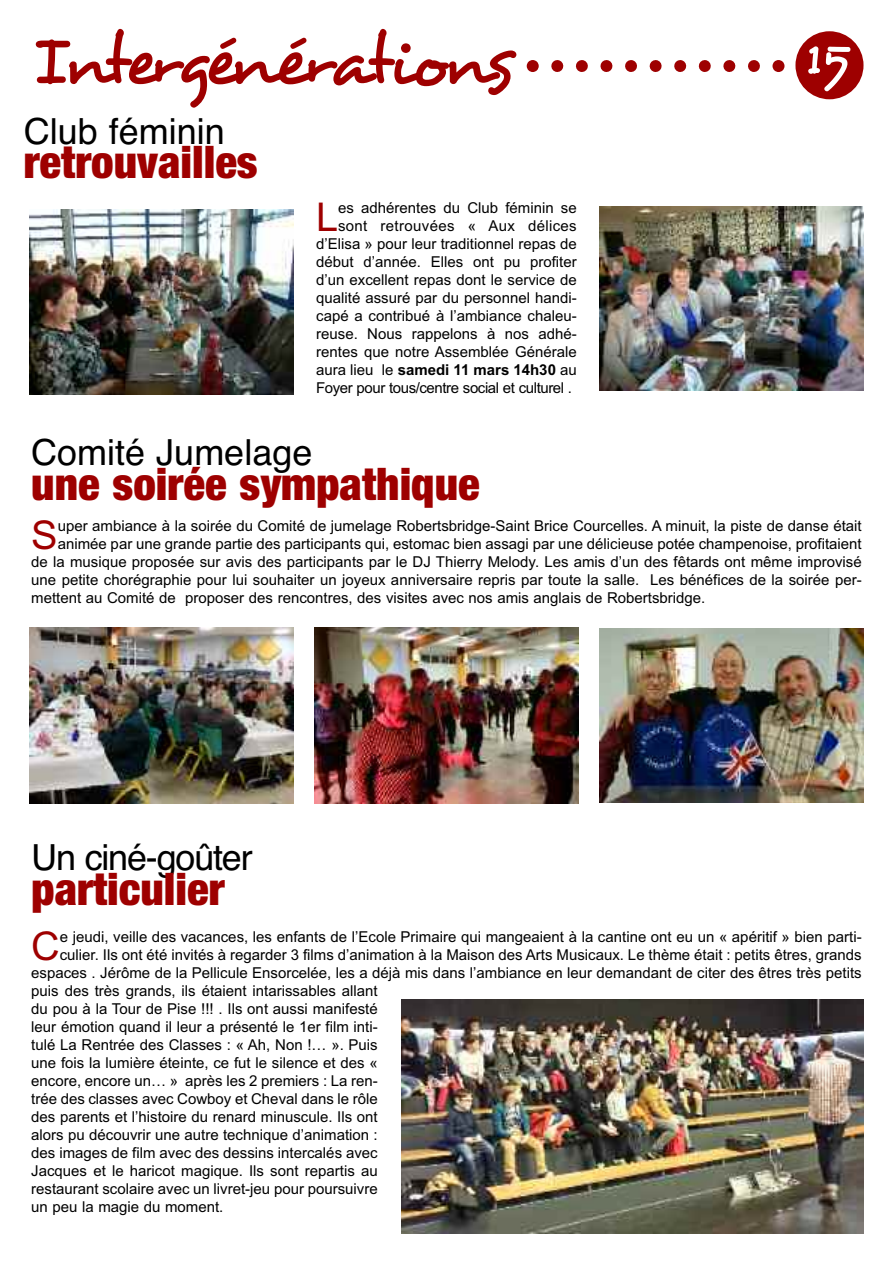
<style>
.page{position:relative;width:893px;height:1263px;background:#fff}
.page>*{position:absolute;margin:0;border:0;box-sizing:border-box;transform-origin:0 0}
.t1{font:72px "Desyrel";letter-spacing:-.075em;color:#9e0000}
.t2{font:54px "Desyrel";color:#fff}
.t3{font:900 condensed 45px "Helvetica Neue";color:#9e0000}
.t4{font:39.6px "Arial";color:#9e0000}
.t5{font:36px "Helvetica";color:#000}
.t6{font:36px "Helvetica";letter-spacing:-.035em;color:#000}
.t7{font:15px "Arial";color:#000}
.t8{font:15px "Arial";letter-spacing:-.03em;color:#000}
.t9{font:700 15px "Arial";color:#000}
.t10{font:15px "Arial";letter-spacing:.02em;color:#000}
.s1{font-weight:400}
</style>
<div class="page">
<div style="left:795px;top:31px;width:68px;height:68px;background:#9e0000;border-radius:50%"></div>
<svg style="left:527px;top:60px;width:233px;height:12px"></svg>
<svg style="left:772px;top:60px;width:12px;height:12px"></svg>
<img style="left:600px;top:207px;width:263px;height:183px">
<img style="left:30px;top:210px;width:263px;height:185px">
<img style="left:401px;top:999px;width:462px;height:234px">
<img style="left:30px;top:628px;width:263px;height:176px">
<img style="left:315px;top:627px;width:263px;height:176px">
<img style="left:600px;top:629px;width:263px;height:174px">
<h1 class="t1" style="left:33px;top:16px;width:481px">Intergénérations</h1>
<h3 class="t5" style="left:24px;top:110px;width:203px">Club féminin</h3>
<h3 class="t3" style="left:24px;top:125px;width:236px">retrouvailles</h3>
<h3 class="t4" style="left:316px;top:195px;width:24px">L</h3>
<p class="t7" style="left:338px;top:199px;width:240px">es adhérentes du Club féminin se</p>
<p class="t10" style="left:338px;top:217px;width:240px">sont retrouvées « Aux délices</p>
<p class="t7" style="left:316px;top:235px;width:262px">d’Elisa » pour leur traditionnel repas de</p>
<p class="t7" style="left:316px;top:253px;width:262px">début d’année. Elles ont pu profiter</p>
<p class="t7" style="left:316px;top:271px;width:262px">d’un excellent repas dont le service de</p>
<p class="t7" style="left:316px;top:289px;width:262px">qualité assuré par du personnel handi-</p>
<p class="t7" style="left:316px;top:307px;width:262px">capé a contribué à l’ambiance chaleu-</p>
<p class="t7" style="left:316px;top:325px;width:262px">reuse. Nous rappelons à nos adhé-</p>
<p class="t7" style="left:316px;top:343px;width:262px">rentes que notre Assemblée Générale</p>
<p class="t9" style="left:316px;top:361px;width:262px"><span class="s1">aura lieu le</span> samedi 11 mars 14h30 <span class="s1">au</span></p>
<p class="t8" style="left:316px;top:379px;width:257px">Foyer pour tous/centre social et culturel .</p>
<h2 class="t2" style="left:803px;top:24px;width:48px">15</h2>
<h3 class="t5" style="left:31px;top:432px;width:283px">Comité Jumelage</h3>
<h3 class="t3" style="left:31px;top:447px;width:450px">une soirée sympathique</h3>
<h3 class="t4" style="left:31px;top:512px;width:28px">S</h3>
<p class="t7" style="left:58px;top:517px;width:805px">uper ambiance à la soirée du Comité de jumelage Robertsbridge-Saint Brice Courcelles. A minuit, la piste de danse était</p>
<p class="t7" style="left:58px;top:535px;width:805px">animée par une grande partie des participants qui, estomac bien assagi par une délicieuse potée champenoise, profitaient</p>
<p class="t7" style="left:31px;top:553px;width:832px">de la musique proposée sur avis des participants par le DJ Thierry Melody. Les amis d’un des fêtards ont même improvisé</p>
<p class="t7" style="left:31px;top:571px;width:832px">une petite chorégraphie pour lui souhaiter un joyeux anniversaire repris par toute la salle. Les bénéfices de la soirée per-</p>
<p class="t7" style="left:31px;top:589px;width:676px">mettent au Comité de proposer des rencontres, des visites avec nos amis anglais de Robertsbridge.</p>
<h3 class="t6" style="left:31px;top:837px;width:223px">Un ciné-goûter</h3>
<h3 class="t3" style="left:31px;top:852px;width:195px">particulier</h3>
<h3 class="t4" style="left:31px;top:923px;width:30px">C</h3>
<p class="t7" style="left:60px;top:928px;width:803px">e jeudi, veille des vacances, les enfants de l’Ecole Primaire qui mangeaient à la cantine ont eu un « apéritif » bien parti-</p>
<p class="t7" style="left:60px;top:946px;width:803px">culier. Ils ont été invités à regarder 3 films d’animation à la Maison des Arts Musicaux. Le thème était : petits êtres, grands</p>
<p class="t7" style="left:31px;top:964px;width:832px">espaces . Jérôme de la Pellicule Ensorcelée, les a déjà mis dans l’ambiance en leur demandant de citer des êtres très petits</p>
<p class="t7" style="left:31px;top:982px;width:348px">puis des très grands, ils étaient intarissables allant</p>
<p class="t7" style="left:31px;top:1000px;width:348px">du pou à la Tour de Pise !!! . Ils ont aussi manifesté</p>
<p class="t7" style="left:31px;top:1018px;width:348px">leur émotion quand il leur a présenté le 1er film inti-</p>
<p class="t7" style="left:31px;top:1036px;width:348px">tulé La Rentrée des Classes : « Ah, Non !… ». Puis</p>
<p class="t7" style="left:31px;top:1054px;width:348px">une fois la lumière éteinte, ce fut le silence et des «</p>
<p class="t7" style="left:31px;top:1072px;width:348px">encore, encore un… » après les 2 premiers : La ren-</p>
<p class="t7" style="left:31px;top:1090px;width:348px">trée des classes avec Cowboy et Cheval dans le rôle</p>
<p class="t7" style="left:31px;top:1108px;width:348px">des parents et l’histoire du renard minuscule. Ils ont</p>
<p class="t7" style="left:31px;top:1126px;width:348px">alors pu découvrir une autre technique d’animation :</p>
<p class="t7" style="left:31px;top:1144px;width:348px">des images de film avec des dessins intercalés avec</p>
<p class="t7" style="left:31px;top:1162px;width:348px">Jacques et le haricot magique. Ils sont repartis au</p>
<p class="t7" style="left:31px;top:1180px;width:348px">restaurant scolaire avec un livret-jeu pour poursuivre</p>
<p class="t7" style="left:31px;top:1198px;width:194px">un peu la magie du moment.</p>
</div>
